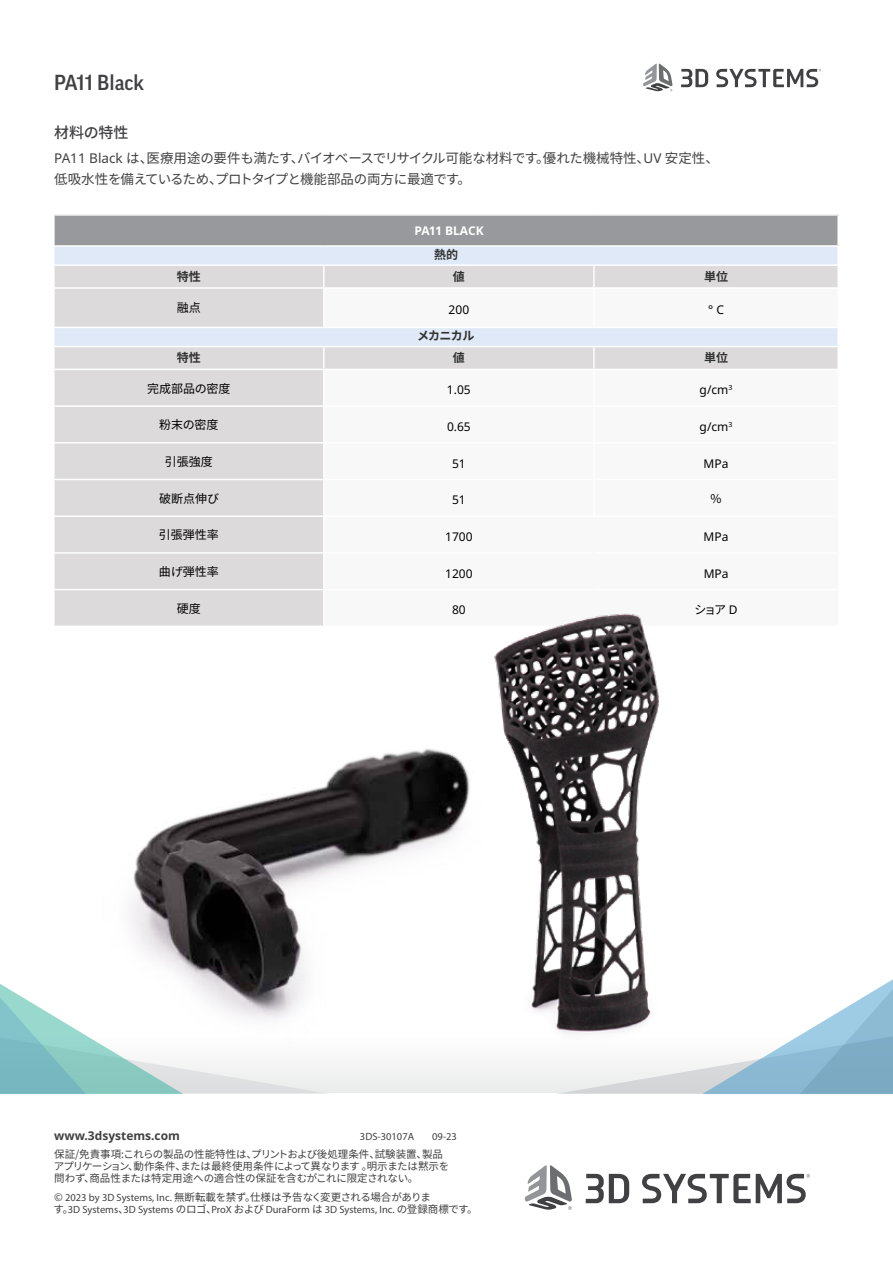
<style>
.page{position:relative;width:893px;height:1263px;background:#fff}
.page>*{position:absolute;margin:0;border:0;box-sizing:border-box;transform-origin:0 0}
.t1{font:500 21px "Good Pro";color:#414042}
.t2{font:500 15px "Noto Sans CJ Kjp";letter-spacing:-.01em;color:#414042}
.t3{font:13.5px/21px "Noto Sans CJ Kjp";letter-spacing:-.02em;color:#414042}
.t4{font:12px "Noto Sans";color:#000}
.t5{font:12px "Noto Sans CJ Kjp";color:#000}
.t6{font:700 12px "Noto Sans";color:#414042}
.t7{font:700 12px "Noto Sans CJ Kjp";color:#313232}
.t8{font:700 12px "Noto Sans";color:#fff}
.t9{font:10.5px/12px "Noto Sans CJ Kjp";letter-spacing:-.01em;color:#414042}
.t10{font:10.5px "Myriad Pro";color:#414042}
.s1{font-family:"Noto Sans"}
.s2{font-family:"Myriad Pro"}
.s3{font-family:"Noto Sans CJ Kjp"}
</style>
<div class="page">
<svg style="left:586px;top:1174px;width:43px;height:29px"></svg>
<svg style="left:642px;top:1174px;width:168px;height:29px"></svg>
<svg style="left:525px;top:1165px;width:47px;height:45px"></svg>
<svg style="left:0;top:1069px;width:344px;height:24px"></svg>
<svg style="left:818px;top:979px;width:75px;height:114px"></svg>
<svg style="left:681px;top:69px;width:27px;height:18px"></svg>
<svg style="left:716px;top:69px;width:105px;height:18px"></svg>
<svg style="left:643px;top:64px;width:30px;height:27px"></svg>
<div style="left:54px;top:215px;width:784px;height:31px;background:#98999d"></div>
<div style="left:55px;top:247px;width:782px;height:17px;background:#dfe9f7"></div>
<div style="left:55px;top:266px;width:782px;height:359px;background:#dcdada"></div>
<svg style="left:324px;top:289px;width:270px;height:336px"></svg>
<svg style="left:594px;top:289px;width:243px;height:336px"></svg>
<div style="left:324px;top:369px;width:270px;height:37px;background:#f8f8f9"></div>
<div style="left:594px;top:369px;width:244px;height:37px;background:#f8f8f9"></div>
<hr style="left:837px;top:216px;width:2px;height:29px;background:#fff">
<svg style="left:837px;top:247px;width:1px;height:17px"></svg>
<svg style="left:837px;top:328px;width:1px;height:18px"></svg>
<hr style="left:53px;top:214px;width:271px;height:2px;background:#fff">
<hr style="left:53px;top:216px;width:2px;height:29px;background:#fff">
<hr style="left:324px;top:214px;width:270px;height:2px;background:#fff">
<hr style="left:594px;top:214px;width:245px;height:2px;background:#fff">
<hr style="left:53px;top:245px;width:271px;height:2px;background:#fff">
<svg style="left:54px;top:247px;width:1px;height:17px"></svg>
<hr style="left:324px;top:245px;width:270px;height:2px;background:#fff">
<hr style="left:594px;top:245px;width:245px;height:2px;background:#fff">
<hr style="left:323px;top:266px;width:2px;height:21px;background:#fff">
<hr style="left:593px;top:266px;width:2px;height:21px;background:#fff">
<hr style="left:324px;top:287px;width:270px;height:2px;background:#fff">
<hr style="left:594px;top:287px;width:245px;height:2px;background:#fff">
<hr style="left:53px;top:327px;width:271px;height:1px;background:#fff">
<svg style="left:54px;top:328px;width:1px;height:18px"></svg>
<hr style="left:324px;top:327px;width:270px;height:1px;background:#fff">
<hr style="left:594px;top:327px;width:245px;height:1px;background:#fff">
<hr style="left:53px;top:346px;width:271px;height:1px;background:#fff">
<hr style="left:324px;top:346px;width:270px;height:1px;background:#fff">
<hr style="left:323px;top:347px;width:2px;height:22px;background:#fff">
<hr style="left:594px;top:346px;width:245px;height:1px;background:#fff">
<hr style="left:593px;top:347px;width:2px;height:22px;background:#fff">
<hr style="left:324px;top:369px;width:270px;height:1px;background:#fff">
<hr style="left:594px;top:369px;width:245px;height:1px;background:#fff">
<hr style="left:323px;top:289px;width:2px;height:38px;background:#fff">
<hr style="left:323px;top:370px;width:2px;height:35px;background:#fff">
<hr style="left:323px;top:405px;width:270px;height:2px;background:#fff">
<hr style="left:323px;top:407px;width:2px;height:35px;background:#fff">
<hr style="left:595px;top:405px;width:242px;height:2px;background:#fff">
<hr style="left:323px;top:442px;width:270px;height:2px;background:#fff">
<hr style="left:323px;top:444px;width:2px;height:35px;background:#fff">
<hr style="left:595px;top:442px;width:242px;height:2px;background:#fff">
<hr style="left:323px;top:479px;width:270px;height:1px;background:#fff">
<hr style="left:323px;top:480px;width:2px;height:35px;background:#fff">
<hr style="left:595px;top:479px;width:242px;height:1px;background:#fff">
<hr style="left:323px;top:515px;width:271px;height:2px;background:#fff">
<hr style="left:323px;top:517px;width:2px;height:35px;background:#fff">
<hr style="left:594px;top:515px;width:245px;height:2px;background:#fff">
<hr style="left:323px;top:552px;width:270px;height:2px;background:#fff">
<hr style="left:323px;top:554px;width:2px;height:35px;background:#fff">
<hr style="left:595px;top:552px;width:242px;height:2px;background:#fff">
<hr style="left:323px;top:589px;width:270px;height:1px;background:#fff">
<hr style="left:323px;top:590px;width:2px;height:35px;background:#fff">
<hr style="left:595px;top:589px;width:242px;height:1px;background:#fff">
<hr style="left:53px;top:287px;width:271px;height:2px;background:#fff">
<hr style="left:53px;top:369px;width:271px;height:1px;background:#fff">
<hr style="left:53px;top:405px;width:270px;height:2px;background:#fff">
<hr style="left:53px;top:442px;width:270px;height:2px;background:#fff">
<hr style="left:53px;top:479px;width:270px;height:1px;background:#fff">
<hr style="left:53px;top:515px;width:270px;height:2px;background:#fff">
<hr style="left:53px;top:552px;width:270px;height:2px;background:#fff">
<hr style="left:53px;top:589px;width:270px;height:1px;background:#fff">
<hr style="left:593px;top:289px;width:2px;height:38px;background:#fff">
<hr style="left:593px;top:370px;width:2px;height:36px;background:#fff">
<hr style="left:837px;top:370px;width:2px;height:36px;background:#fff">
<hr style="left:593px;top:406px;width:2px;height:37px;background:#fff">
<hr style="left:593px;top:443px;width:2px;height:36px;background:#fff">
<hr style="left:593px;top:479px;width:2px;height:36px;background:#fff">
<img style="left:0;top:756px;width:372px;height:313px">
<img style="left:372px;top:514px;width:446px;height:580px">
<h1 class="t1" style="left:54px;top:71px;width:92px">PA11 Black</h1>
<h2 class="t2" style="left:54px;top:124px;width:76px">材料の特性</h2>
<p class="t3" style="left:54px;top:148px;width:666px"><span class="s1">PA11 Black</span> は、医療用途の要件も満たす、バイオベースでリサイクル可能な材料です。優れた機械特性、<span class="s1">UV</span> 安定性、低吸水性を備えているため、プロトタイプと機能部品の両方に最適です。</p>
<p class="t8" style="left:414px;top:224px;width:71px">PA11 BLACK</p>
<p class="t7" style="left:434px;top:247px;width:25px">熱的</p>
<p class="t7" style="left:177px;top:270px;width:25px">特性</p>
<p class="t7" style="left:453px;top:270px;width:13px">値</p>
<p class="t7" style="left:704px;top:270px;width:25px">単位</p>
<p class="t5" style="left:177px;top:301px;width:25px">融点</p>
<p class="t4" style="left:449px;top:303px;width:22px">200</p>
<p class="t4" style="left:708px;top:303px;width:17px">° C</p>
<p class="t7" style="left:417px;top:329px;width:59px">メカニカル</p>
<p class="t7" style="left:177px;top:351px;width:25px">特性</p>
<p class="t7" style="left:453px;top:351px;width:13px">値</p>
<p class="t7" style="left:704px;top:351px;width:25px">単位</p>
<p class="t5" style="left:147px;top:381px;width:85px">完成部品の密度</p>
<p class="t4" style="left:447px;top:383px;width:25px">1.05</p>
<p class="t4" style="left:700px;top:383px;width:34px">g/cm<sup>3</sup></p>
<p class="t5" style="left:159px;top:418px;width:61px">粉末の密度</p>
<p class="t4" style="left:447px;top:420px;width:25px">0.65</p>
<p class="t4" style="left:700px;top:420px;width:34px">g/cm<sup>3</sup></p>
<p class="t5" style="left:165px;top:455px;width:49px">引張強度</p>
<p class="t4" style="left:452px;top:456px;width:15px">51</p>
<p class="t4" style="left:704px;top:456px;width:26px">MPa</p>
<p class="t5" style="left:159px;top:491px;width:61px">破断点伸び</p>
<p class="t4" style="left:452px;top:493px;width:15px">51</p>
<p class="t5" style="left:711px;top:491px;width:13px">%</p>
<p class="t5" style="left:159px;top:528px;width:61px">引張弾性率</p>
<p class="t4" style="left:445px;top:530px;width:29px">1700</p>
<p class="t4" style="left:704px;top:530px;width:26px">MPa</p>
<p class="t5" style="left:159px;top:565px;width:61px">曲げ弾性率</p>
<p class="t4" style="left:445px;top:566px;width:29px">1200</p>
<p class="t4" style="left:704px;top:566px;width:26px">MPa</p>
<p class="t5" style="left:177px;top:601px;width:25px">硬度</p>
<p class="t4" style="left:452px;top:603px;width:15px">80</p>
<p class="t5" style="left:694px;top:603px;width:45px">ショア <span class="s1">D</span></p>
<p class="t6" style="left:54px;top:1128px;width:127px">www.3dsystems.com</p>
<p class="t10" style="left:360px;top:1130px;width:56px">3DS-30107A</p>
<p class="t10" style="left:432px;top:1130px;width:26px">09-23</p>
<p class="t9" style="left:54px;top:1148px;width:397px">保証/免責事項:これらの製品の性能特性は、プリントおよび後処理条件、試験装置、製品アプリケーション、動作条件、または最終使用条件によって異なります。明示または黙示を問わず、商品性または特定用途への適合性の保証を含むがこれに限定されない。</p>
<p class="t9" style="left:54px;top:1191px;width:378px">© <span class="s2">2023 by 3D Systems, Inc.</span> 無断転載を禁ず。仕様は予告なく変更される場合がありま</p>
<p class="t10" style="left:54px;top:1202px;width:426px"><span class="s3">す。</span>3D Systems<span class="s3">、</span>3D Systems <span class="s3">のロゴ、</span>ProX <span class="s3">および</span> DuraForm <span class="s3">は</span> 3D Systems, Inc. <span class="s3">の登録商標です。</span></p>
</div>
